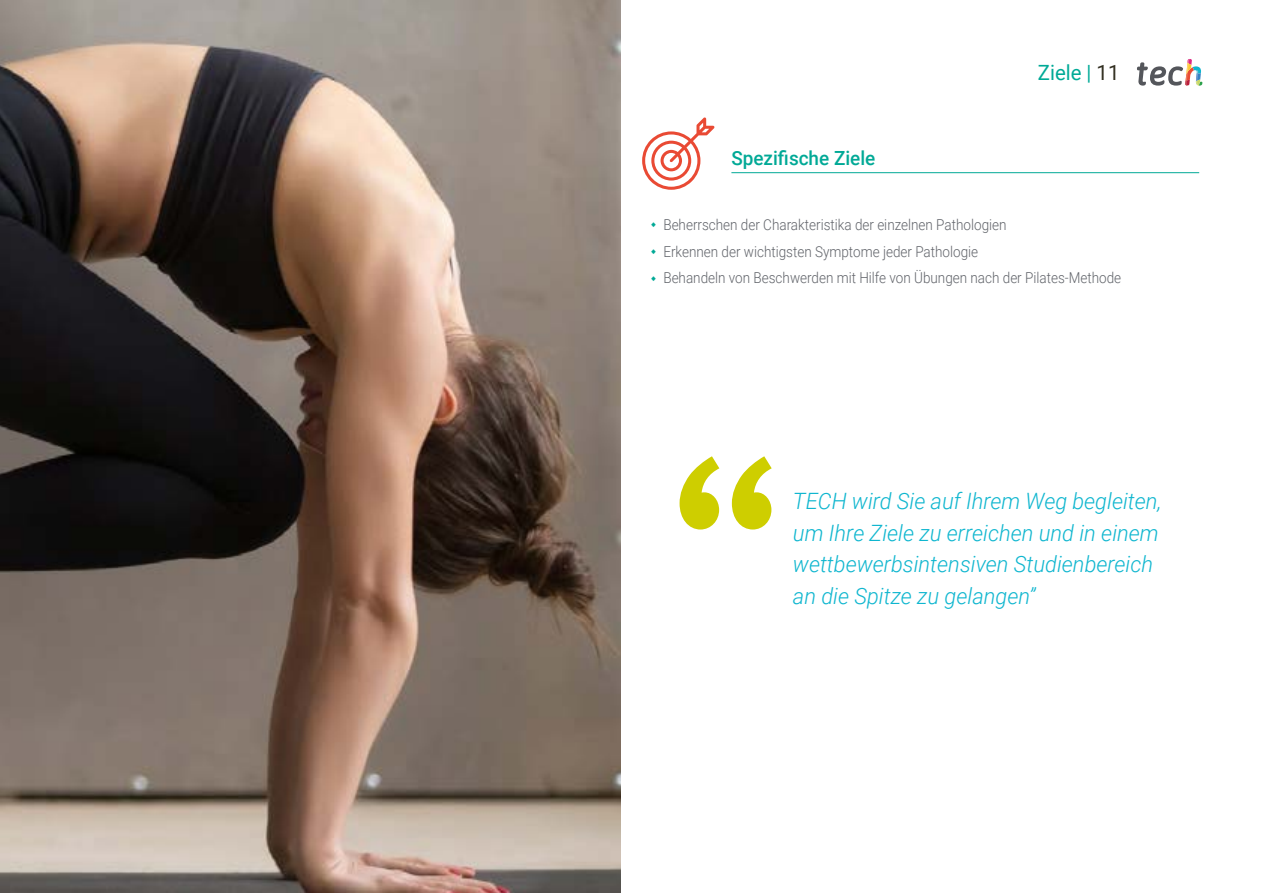
<style>
.page{position:relative;width:1263px;height:893px;background:#fff}
.page>*{position:absolute;margin:0;border:0;box-sizing:border-box;transform-origin:0 0}
.t1{font:italic 300 22.5px/31.5px "Roboto";color:#0fb6cf}
.t2{font:21px "Roboto";color:#00a996}
.t3{font:500 19.5px "Roboto";color:#00a996}
.t4{font:300 15px/26.7px "Roboto";color:#61646a;scale:.9 1}
.s1{color:#00aa97}
.s2{color:#312e20}
</style>
<div class="page">
<img style="left:0;top:0;width:621px;height:893px">
<svg style="left:1137px;top:59px;width:65px;height:27px"></svg>
<hr style="left:731px;top:172px;width:468px;height:1px;background:#00a996">
<svg style="left:642px;top:117px;width:72px;height:73px"></svg>
<svg style="left:679px;top:456px;width:93px;height:73px"></svg>
<h3 class="t3" style="left:731px;top:144px;width:145px">Spezifische Ziele</h3>
<h2 class="t2" style="left:1038px;top:57px;width:83px">Zie<span class="s1">le |</span> <span class="s2">11</span></h2>
<p class="t4" style="left:663px;top:211px;width:510px">Beherrschen der Charakteristika der einzelnen Pathologien<br>Erkennen der wichtigsten Symptome jeder Pathologie<br>Behandeln von Beschwerden mit Hilfe von Übungen nach der Pilates-Methode</p>
<h1 class="t1" style="left:793px;top:485px;width:370px">TECH wird Sie auf Ihrem Weg begleiten, um Ihre Ziele zu erreichen und in einem wettbewerbsintensiven Studienbereich an die Spitze zu gelangen”</h1>
</div>
